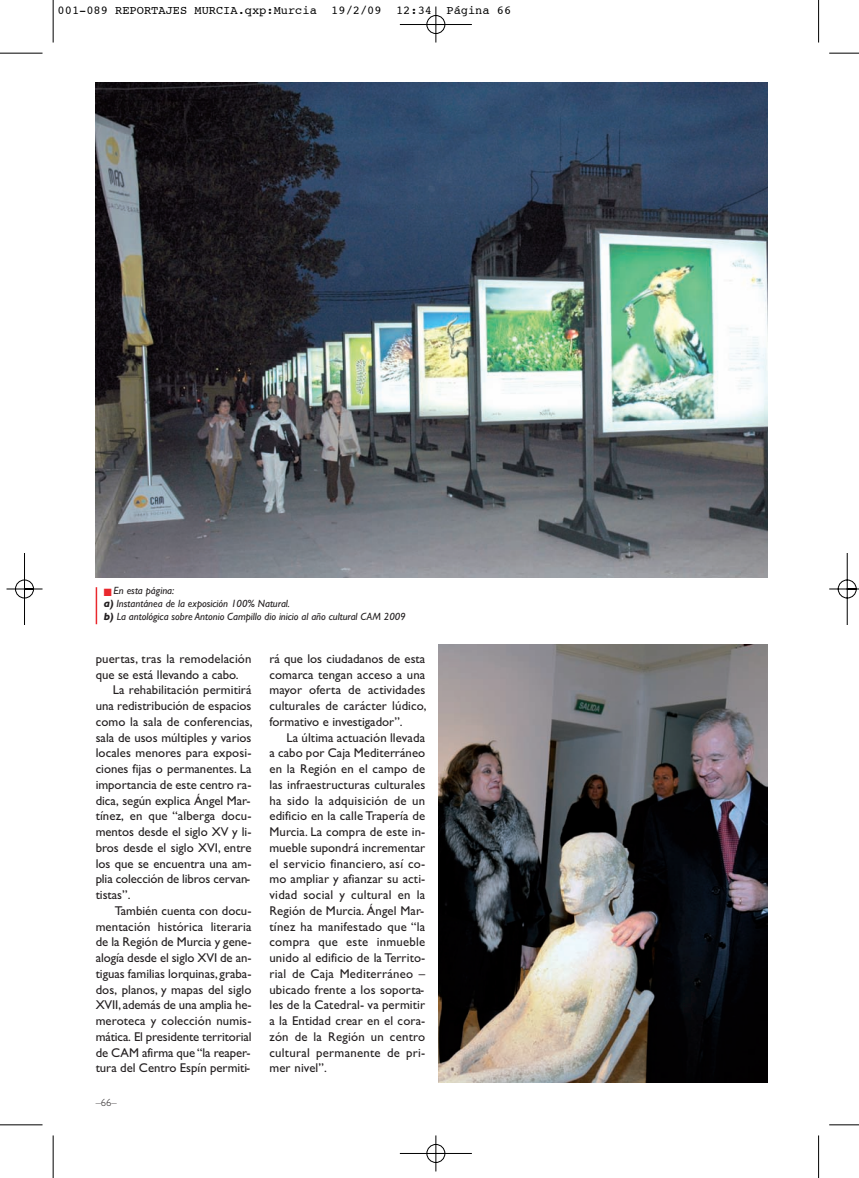
<style>
.page{position:relative;width:859px;height:1178px;background:#fff}
.page>*{position:absolute;margin:0;border:0;box-sizing:border-box;transform-origin:0 0}
.t1{font:12.75px/15.8px "Gill Sans";color:#231f20;text-align:justify}
.t2{font:12px "Courier";color:#000}
.t3{font:italic 10.5px/12.6px "Gill Sans";color:#231f20}
.t4{font:300 10.5px "Gill Sans";color:#231f20}
.t5{font:10.5px "Zapf Dingbats";color:#e9282d}
.s1{font-weight:700}
</style>
<div class="page">
<hr style="left:53px;top:0;width:1px;height:43px;background:#000">
<hr style="left:0;top:53px;width:43px;height:1px;background:#000">
<hr style="left:818px;top:0;width:1px;height:43px;background:#000">
<hr style="left:53px;top:1135px;width:1px;height:43px;background:#000">
<hr style="left:0;top:1124px;width:43px;height:1px;background:#000">
<hr style="left:818px;top:1135px;width:1px;height:43px;background:#000">
<img style="left:6px;top:6px;width:853px;height:1166px">
<p class="t2" style="left:58px;top:4px;width:455px">001-089 REPORTAJES MURCIA.qxp:Murcia 19/2/09 12:34 Página 66</p>
<p class="t3" style="left:104px;top:586px;width:303px;text-indent:10px">En esta página:<br><span class="s1">a)</span> Instantánea de la exposición 100% Natural.<br><span class="s1">b)</span> La antológica sobre Antonio Campillo dio inicio al año cultural CAM 2009</p>
<p class="t5" style="left:104px;top:586px;width:9px">■</p>
<p class="t1" style="left:96px;top:652px;width:157px">puertas, tras la remodelación</p>
<p class="t1" style="left:96px;top:668px;width:145px">que se está llevando a cabo.</p>
<p class="t1" style="left:113px;top:683px;width:140px">La rehabilitación permitirá</p>
<p class="t1" style="left:96px;top:699px;width:157px">una redistribución de espacios</p>
<p class="t1" style="left:96px;top:715px;width:159px">como la sala de conferencias,</p>
<p class="t1" style="left:96px;top:731px;width:157px">sala de usos múltiples y varios</p>
<p class="t1" style="left:96px;top:746px;width:157px">locales menores para exposi-</p>
<p class="t1" style="left:96px;top:762px;width:157px">ciones fijas o permanentes. La</p>
<p class="t1" style="left:96px;top:778px;width:157px">importancia de este centro ra-</p>
<p class="t1" style="left:96px;top:794px;width:156px">dica, según explica Ángel Mar-</p>
<p class="t1" style="left:96px;top:809px;width:157px">tínez, en que “alberga docu-</p>
<p class="t1" style="left:96px;top:825px;width:157px">mentos desde el siglo XV y li-</p>
<p class="t1" style="left:96px;top:841px;width:157px">bros desde el siglo XVI, entre</p>
<p class="t1" style="left:96px;top:857px;width:157px">los que se encuentra una am-</p>
<p class="t1" style="left:96px;top:872px;width:156px">plia colección de libros cervan-</p>
<p class="t1" style="left:96px;top:888px;width:36px">tistas”.</p>
<p class="t1" style="left:115px;top:904px;width:138px">También cuenta con docu-</p>
<p class="t1" style="left:96px;top:920px;width:157px">mentación histórica literaria</p>
<p class="t1" style="left:96px;top:935px;width:157px">de la Región de Murcia y gene-</p>
<p class="t1" style="left:96px;top:951px;width:157px">alogía desde el siglo XVI de an-</p>
<p class="t1" style="left:96px;top:967px;width:157px">tiguas familias lorquinas, graba-</p>
<p class="t1" style="left:96px;top:983px;width:157px">dos, planos, y mapas del siglo</p>
<p class="t1" style="left:96px;top:998px;width:157px">XVII, además de una amplia he-</p>
<p class="t1" style="left:96px;top:1014px;width:157px">meroteca y colección numis-</p>
<p class="t1" style="left:96px;top:1030px;width:157px">mática. El presidente territorial</p>
<p class="t1" style="left:96px;top:1046px;width:156px">de CAM afirma que “la reaper-</p>
<p class="t1" style="left:96px;top:1061px;width:156px">tura del Centro Espín permiti-</p>
<p class="t4" style="left:96px;top:1099px;width:23px">–66–</p>
<p class="t1" style="left:269px;top:652px;width:159px">rá que los ciudadanos de esta comarca tengan acceso a una mayor oferta de actividades culturales de carácter lúdico, formativo e investigador”.</p>
<p class="t1" style="left:269px;top:731px;width:157px;text-indent:17px">La última actuación llevada a cabo por Caja Mediterráneo en la Región en el campo de las infraestructuras culturales ha sido la adquisición de un edificio en la calle Trapería de Murcia. La compra de este in&shy;mueble supondrá incrementar el servicio financiero, así co&shy;mo ampliar y afianzar su acti&shy;vidad social y cultural en la Región de Murcia. Ángel Mar&shy;tínez ha manifestado que “la compra que este inmueble unido al edificio de la Territo&shy;rial de Caja Mediterráneo – ubicado frente a los soporta&shy;les de la Catedral- va permitir a la Entidad crear en el cora&shy;zón de la Región un centro cultural permanente de pri&shy;mer nivel”.</p>
</div>
